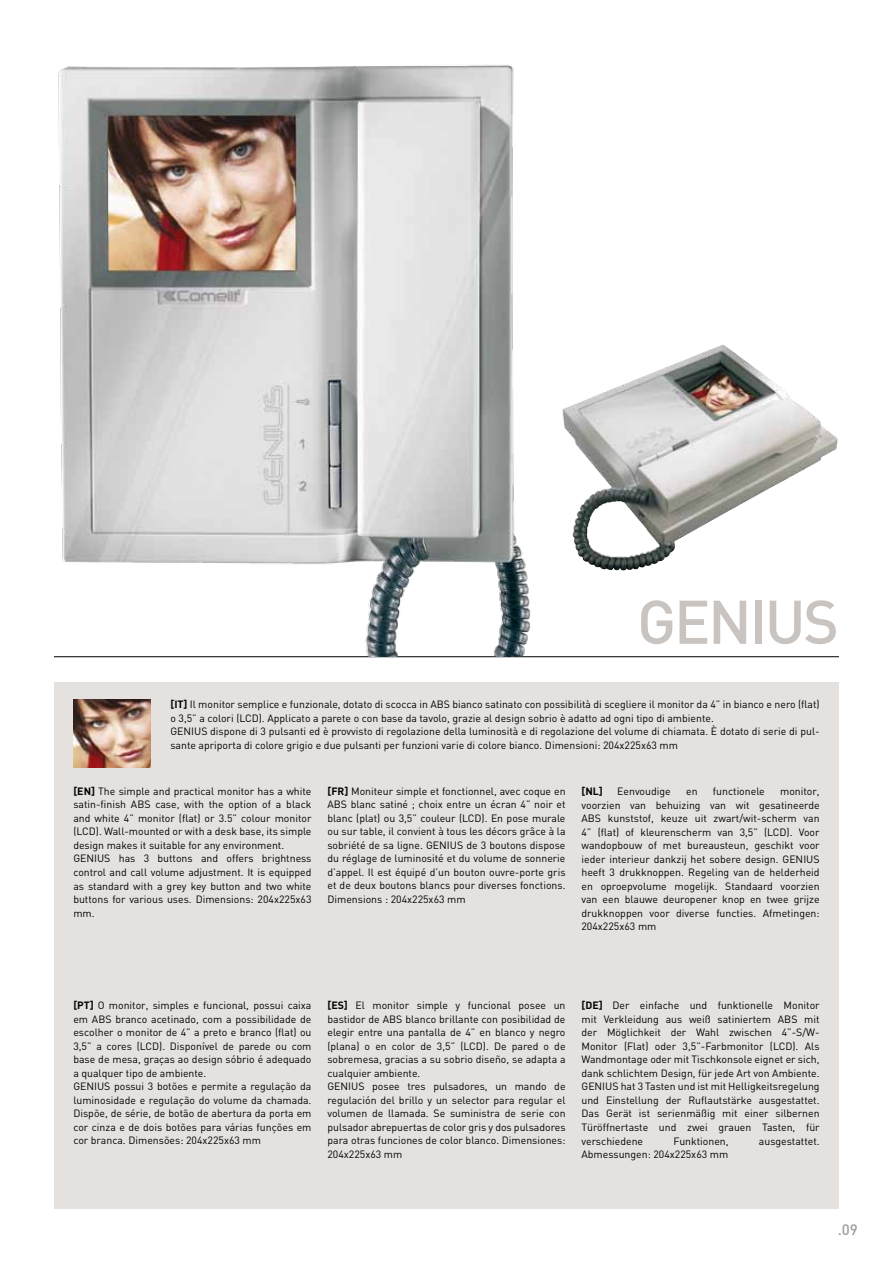
<style>
.page{position:relative;width:893px;height:1263px;background:#fff}
.page>*{position:absolute;margin:0;border:0;box-sizing:border-box;transform-origin:0 0}
.t1{font:500 60.6px "DIN";letter-spacing:-.04em;color:#cac4c1}
.t2{font:500 15px "DIN";color:#9c9e9f}
.t3{font:10.5px/13.5px "DIN";color:#000}
.t4{font:700 10.5px "DIN";color:#000}
.s1{font-weight:700}
</style>
<div class="page">
<div style="left:54px;top:682px;width:785px;height:527px;background:#e4e1df"></div>
<hr style="left:54px;top:656px;width:785px;height:1px;background:#000">
<img style="left:73px;top:700px;width:78px;height:67px">
<img style="left:58px;top:64px;width:473px;height:592px">
<img style="left:562px;top:344px;width:276px;height:227px">
<h1 class="t1" style="left:637px;top:583px;width:203px">GENIUS</h1>
<p class="t3" style="left:170px;top:698px;width:651px"><span class="s1">[IT]</span> Il monitor semplice e funzionale, dotato di scocca in ABS bianco satinato con possibilità di scegliere il monitor da 4” in bianco e nero (flat) o 3,5” a colori (LCD). Applicato a parete o con base da tavolo, grazie al design sobrio è adatto ad ogni tipo di ambiente.<br>GENIUS dispone di 3 pulsanti ed è provvisto di regolazione della luminosità e di regolazione del volume di chiamata. È dotato di serie di pul&shy;sante apriporta di colore grigio e due pulsanti per funzioni varie di colore bianco. Dimensioni: 204x225x63 mm</p>
<p class="t3" style="left:73px;top:784px;width:240px"><span class="s1">[EN]</span> The simple and practical monitor has a white satin-finish ABS case, with the option of a black and white 4” monitor (flat) or 3.5” colour monitor (LCD). Wall-mounted or with a desk base, its simple design makes it suitable for any environment.<br>GENIUS has 3 buttons and offers brightness control and call volume adjustment. It is equipped as standard with a grey key button and two white buttons for various uses. Dimensions: 204x225x63 mm.</p>
<p class="t3" style="left:327px;top:784px;width:240px;text-align:justify"><span class="s1">[FR]</span> Moniteur simple et fonctionnel, avec coque en ABS blanc satiné ; choix entre un écran 4” noir et blanc (plat) ou 3,5” couleur (LCD). En pose murale ou sur table, il convient à tous les décors grâce à la sobriété de sa ligne. GENIUS de 3 boutons dispose du réglage de luminosité et du volume de sonnerie d’appel. Il est équipé d’un bouton ouvre-porte gris et de deux boutons blancs pour diverses fonctions.<br>Dimensions : 204x225x63 mm</p>
<p class="t4" style="left:581px;top:784px;width:23px">[NL]</p>
<p class="t3" style="left:617px;top:784px;width:55px">Eenvoudige</p>
<p class="t3" style="left:686px;top:784px;width:13px">en</p>
<p class="t3" style="left:713px;top:784px;width:53px">functionele</p>
<p class="t3" style="left:581px;top:784px;width:240px;text-align:justify;text-indent:199px">monitor, voorzien van behuizing van wit gesatineerde ABS kunststof, keuze uit zwart/wit-scherm van 4” (flat) of kleurenscherm van 3,5” (LCD). Voor wandopbouw of met bureausteun, geschikt voor ieder interieur dankzij het sobere design. GENIUS heeft 3 drukknoppen. Regeling van de helderheid en oproepvolume mogelijk. Standaard voorzien van een blauwe deuropener knop en twee grijze drukknoppen voor diverse functies. Afmetingen:<br>204x225x63 mm</p>
<p class="t3" style="left:73px;top:998px;width:240px"><span class="s1">[PT]</span> O monitor, simples e funcional, possui caixa em ABS branco acetinado, com a possibilidade de escolher o monitor de 4” a preto e branco (flat) ou 3,5” a cores (LCD). Disponível de parede ou com base de mesa, graças ao design sóbrio é adequado a qualquer tipo de ambiente.<br>GENIUS possui 3 botões e permite a regulação da luminosidade e regulação do volume da chamada.<br>Dispõe, de série, de botão de abertura da porta em cor cinza e de dois botões para várias funções em cor branca. Dimensões: 204x225x63 mm</p>
<p class="t3" style="left:327px;top:999px;width:240px"><span class="s1">[ES]</span> El monitor simple y funcional posee un bastidor de ABS blanco brillante con posibilidad de elegir entre una pantalla de 4” en blanco y negro (plana) o en color de 3,5” (LCD). De pared o de sobremesa, gracias a su sobrio diseño, se adapta a cualquier ambiente.<br>GENIUS posee tres pulsadores, un mando de regulación del brillo y un selector para regular el volumen de llamada. Se suministra de serie con pulsador abrepuertas de color gris y dos pulsadores para otras funciones de color blanco. Dimensiones:<br>204x225x63 mm</p>
<p class="t3" style="left:581px;top:999px;width:240px;text-align:justify"><span class="s1">[DE]</span> Der einfache und funktionelle Monitor mit Verkleidung aus weiß satiniertem ABS mit der Möglichkeit der Wahl zwischen 4”-S/W-Monitor (Flat) oder 3,5”-Farbmonitor (LCD). Als Wandmontage oder mit Tischkonsole eignet er sich, dank schlichtem Design, für jede Art von Ambiente.<br>GENIUS hat 3 Tasten und ist mit Helligkeitsregelung und Einstellung der Ruflautstärke ausgestattet.<br>Das Gerät ist serienmäßig mit einer silbernen Türöffnertaste und zwei grauen Tasten, für verschiedene</p>
<p class="t3" style="left:673px;top:1134px;width:57px">Funktionen,</p>
<p class="t3" style="left:759px;top:1134px;width:62px">ausgestattet.</p>
<p class="t3" style="left:581px;top:1147px;width:148px">Abmessungen: 204x225x63 mm</p>
<h2 class="t2" style="left:838px;top:1220px;width:22px">.09</h2>
</div>
